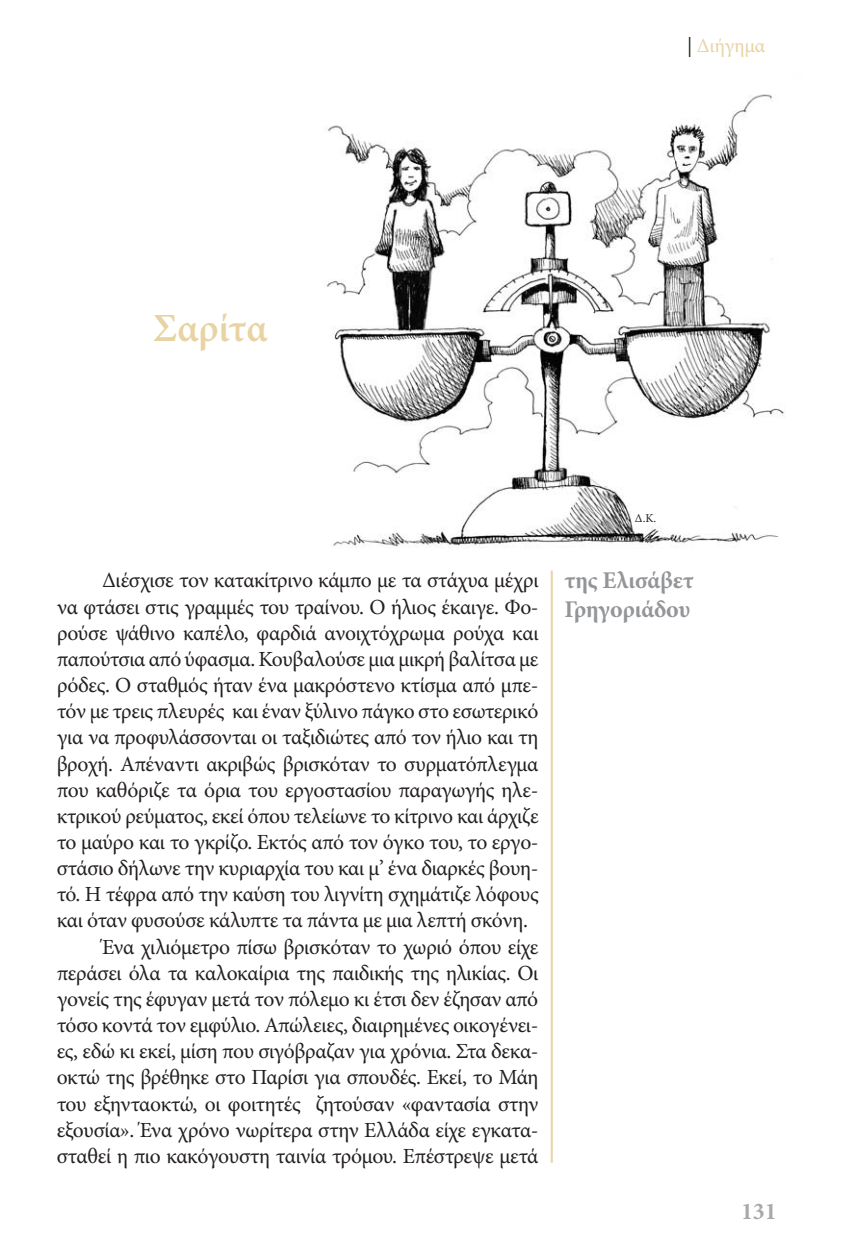
<style>
.page{position:relative;width:850px;height:1248px;background:#fff}
.page>*{position:absolute;margin:0;border:0;box-sizing:border-box;transform-origin:0 0}
.t1{font:600 40px "Minion Pro";letter-spacing:-.01em;color:#e8d3a2}
.t2{font:700 24px/28.8px "Minion Pro";letter-spacing:-.005em;color:#939598}
.t3{font:700 24px "Minion Pro";color:#a7a9ac}
.t4{font:21.6px "Minion Pro";letter-spacing:-.02em;color:#231f20}
.t5{font:20px "Minion Pro";color:#e8d3a2}
.t6{font:12px "Minion Pro";color:#231f20}
.s1{color:#231f20}
</style>
<div class="page">
<img style="left:326px;top:94px;width:459px;height:453px">
<hr style="left:551px;top:571px;width:2px;height:592px;background:#e8d3a2">
<p class="t5" style="left:687px;top:33px;width:80px"><span class="s1">|</span> Διήγημα</p>
<h1 class="t1" style="left:153px;top:304px;width:116px">Σαρίτα</h1>
<p class="t4" style="left:102px;top:567px;width:438px">Διέσχισε τον κατακίτρινο κάμπο με τα στάχυα μέχρι</p>
<p class="t4" style="left:57px;top:594px;width:483px">να φτάσει στις γραμμές του τραίνου. Ο ήλιος έκαιγε. Φο-</p>
<p class="t4" style="left:57px;top:620px;width:483px">ρούσε ψάθινο καπέλο, φαρδιά ανοιχτόχρωμα ρούχα και</p>
<p class="t4" style="left:57px;top:646px;width:483px">παπούτσια από ύφασμα. Κουβαλούσε μια μικρή βαλίτσα με</p>
<p class="t4" style="left:57px;top:672px;width:483px">ρόδες. Ο σταθμός ήταν ένα μακρόστενο κτίσμα από μπε-</p>
<p class="t4" style="left:57px;top:698px;width:483px">τόν με τρεις πλευρές και έναν ξύλινο πάγκο στο εσωτερικό</p>
<p class="t4" style="left:57px;top:724px;width:483px">για να προφυλάσσονται οι ταξιδιώτες από τον ήλιο και τη</p>
<p class="t4" style="left:57px;top:750px;width:483px">βροχή. Απέναντι ακριβώς βρισκόταν το συρματόπλεγμα</p>
<p class="t4" style="left:57px;top:777px;width:483px">που καθόριζε τα όρια του εργοστασίου παραγωγής ηλε-</p>
<p class="t4" style="left:57px;top:803px;width:484px">κτρικού ρεύματος, εκεί όπου τελείωνε το κίτρινο και άρχιζε</p>
<p class="t4" style="left:57px;top:829px;width:483px">το μαύρο και το γκρίζο. Εκτός από τον όγκο του, το εργο-</p>
<p class="t4" style="left:57px;top:855px;width:483px">στάσιο δήλωνε την κυριαρχία του και μ’ ένα διαρκές βουη-</p>
<p class="t4" style="left:57px;top:881px;width:484px">τό. Η τέφρα από την καύση του λιγνίτη σχημάτιζε λόφους</p>
<p class="t4" style="left:57px;top:907px;width:473px">και όταν φυσούσε κάλυπτε τα πάντα με μια λεπτή σκόνη.</p>
<p class="t4" style="left:102px;top:934px;width:438px">Ένα χιλιόμετρο πίσω βρισκόταν το χωριό όπου είχε</p>
<p class="t4" style="left:57px;top:960px;width:483px">περάσει όλα τα καλοκαίρια της παιδικής της ηλικίας. Οι</p>
<p class="t4" style="left:57px;top:986px;width:483px">γονείς της έφυγαν μετά τον πόλεμο κι έτσι δεν έζησαν από</p>
<p class="t4" style="left:57px;top:1012px;width:483px">τόσο κοντά τον εμφύλιο. Απώλειες, διαιρημένες οικογένει-</p>
<p class="t4" style="left:57px;top:1038px;width:483px">ες, εδώ κι εκεί, μίση που σιγόβραζαν για χρόνια. Στα δεκα-</p>
<p class="t4" style="left:57px;top:1064px;width:483px">οκτώ της βρέθηκε στο Παρίσι για σπουδές. Εκεί, το Μάη</p>
<p class="t4" style="left:57px;top:1090px;width:483px">του εξηνταοκτώ, οι φοιτητές ζητούσαν «φαντασία στην</p>
<p class="t4" style="left:57px;top:1117px;width:483px">εξουσία». Ένα χρόνο νωρίτερα στην Ελλάδα είχε εγκατα-</p>
<p class="t4" style="left:57px;top:1143px;width:483px">σταθεί η πιο κακόγουστη ταινία τρόμου. Επέστρεψε μετά</p>
<p class="t6" style="left:635px;top:511px;width:23px">Δ.Κ.</p>
<p class="t2" style="left:564px;top:565px;width:131px">της Ελισάβετ<br>Γρηγοριάδου</p>
<p class="t3" style="left:741px;top:1196px;width:37px">131</p>
</div>
